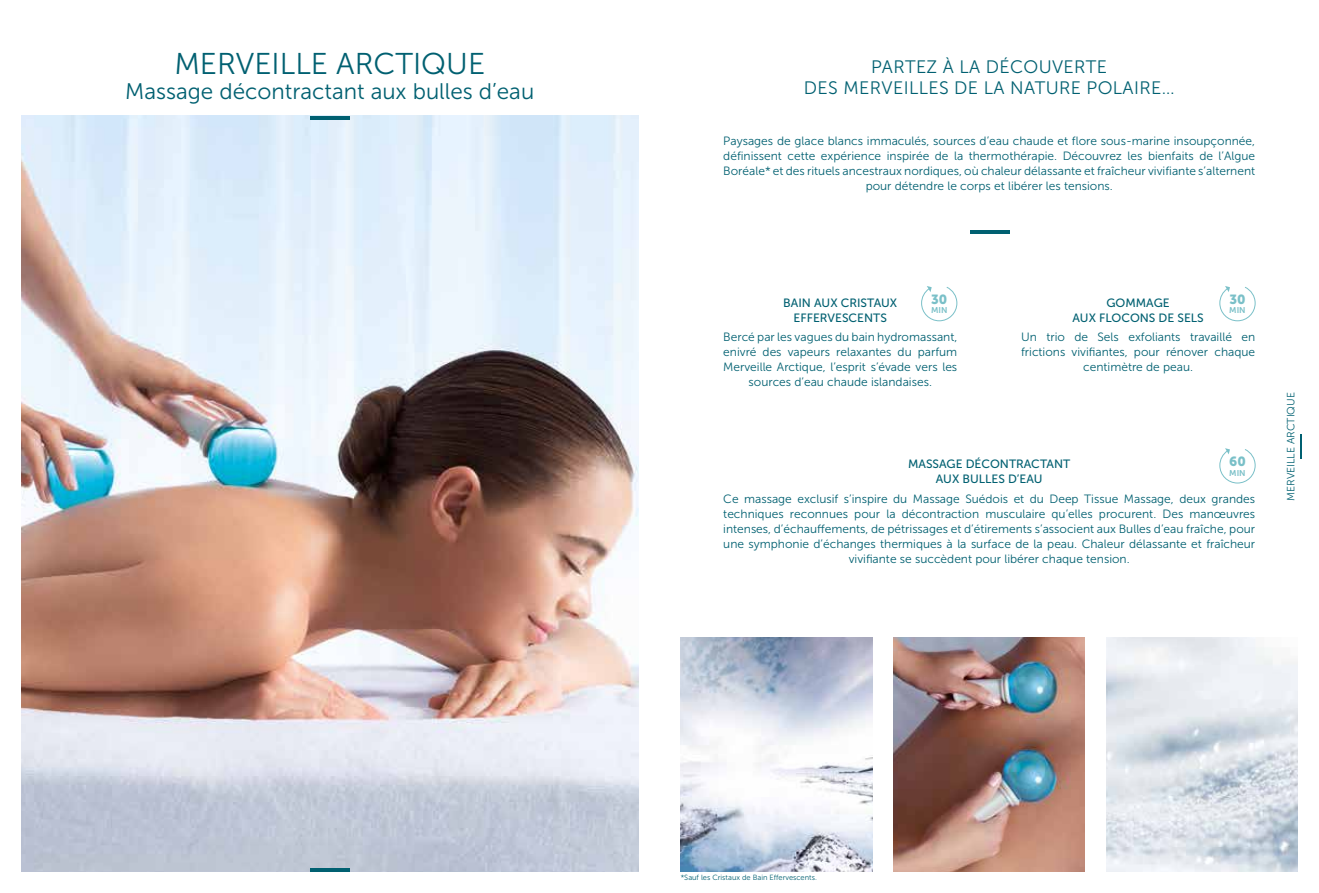
<style>
.page{position:relative;width:1319px;height:893px;background:#fff}
.page>*{position:absolute;margin:0;border:0;box-sizing:border-box;transform-origin:0 0}
.t1{font:30px "Museo Sans 300";color:#006071}
.t2{font:22.5px "Museo Sans 300";color:#006071}
.t3{font:18px/21px "Museo Sans 300";letter-spacing:.02em;color:#006071;text-align:center}
.t4{font:13.2px "Museo Sans 900";color:#7ac0c8}
.t5{font:12px/15px "Museo Sans 300";color:#006071;text-align:center}
.t6{font:12px/15px "Museo Sans 500";color:#006071;text-align:center}
.t7{font:10.5px "Museo Sans 300";color:#006071}
.t8{font:8.4px "Museo Sans 700";color:#7ac0c8}
.t9{font:7.5px "Museo Sans 300";color:#006071}
</style>
<div class="page">
<img style="left:21px;top:116px;width:617px;height:756px">
<img style="left:680px;top:638px;width:192px;height:234px">
<img style="left:893px;top:638px;width:191px;height:234px">
<img style="left:1106px;top:638px;width:191px;height:234px">
<hr style="left:1299px;top:434px;width:2px;height:25px;background:#006071">
<svg style="left:921px;top:286px;width:36px;height:36px"></svg>
<svg style="left:1219px;top:286px;width:36px;height:36px"></svg>
<svg style="left:1219px;top:448px;width:36px;height:36px"></svg>
<hr style="left:310px;top:116px;width:39px;height:4px;background:#006071">
<hr style="left:310px;top:868px;width:39px;height:4px;background:#006071">
<hr style="left:969px;top:230px;width:40px;height:4px;background:#006071">
<h1 class="t1" style="left:174px;top:47px;width:312px">MERVEILLE ARCTIQUE</h1>
<h2 class="t2" style="left:125px;top:79px;width:410px">Massage décontractant aux bulles d’eau</h2>
<h3 class="t3" style="left:803px;top:56px;width:372px">PARTEZ À LA DÉCOUVERTE<br>DES MERVEILLES DE LA NATURE POLAIRE…</h3>
<p class="t5" style="left:723px;top:134px;width:533px">Paysages de glace blancs immaculés, sources d’eau chaude et flore sous-marine insoupçonnée, définissent cette expérience inspirée de la thermothérapie. Découvrez les bienfaits de l’Algue Boréale* et des rituels ancestraux nordiques, où chaleur délassante et fraîcheur vivifiante s’alternent pour détendre le corps et libérer les tensions.</p>
<p class="t4" style="left:931px;top:292px;width:18px">30</p>
<p class="t8" style="left:930px;top:306px;width:18px">MIN</p>
<p class="t6" style="left:783px;top:295px;width:115px">BAIN AUX CRISTAUX<br>EFFERVESCENTS</p>
<p class="t5" style="left:723px;top:329px;width:235px">Bercé par les vagues du bain hydromassant, enivré des vapeurs relaxantes du parfum Merveille Arctique, l’esprit s’évade vers les sources d’eau chaude islandaises.</p>
<p class="t4" style="left:1229px;top:292px;width:18px">30</p>
<p class="t8" style="left:1228px;top:306px;width:18px">MIN</p>
<p class="t6" style="left:1072px;top:295px;width:133px">GOMMAGE<br>AUX FLOCONS DE SELS</p>
<p class="t5" style="left:1020px;top:329px;width:235px">Un trio de Sels exfoliants travaillé en frictions vivifiantes, pour rénover chaque centimètre de peau.</p>
<p class="t4" style="left:1228px;top:454px;width:18px">60</p>
<p class="t8" style="left:1228px;top:468px;width:18px">MIN</p>
<p class="t6" style="left:908px;top:457px;width:164px">MASSAGE DÉCONTRACTANT<br>AUX BULLES D’EAU</p>
<p class="t5" style="left:723px;top:491px;width:533px">Ce massage exclusif s’inspire du Massage Suédois et du Deep Tissue Massage, deux grandes techniques reconnues pour la décontraction musculaire qu’elles procurent. Des manœuvres intenses, d’échauffements, de pétrissages et d’étirements s’associent aux Bulles d’eau fraîche, pour une symphonie d’échanges thermiques à la surface de la peau. Chaleur délassante et fraîcheur vivifiante se succèdent pour libérer chaque tension.</p>
<p class="t7" style="left:1284px;top:501px;width:110px;rotate:-90deg">MERVEILLE ARCTIQUE</p>
<p class="t9" style="left:680px;top:874px;width:138px">*Sauf les Cristaux de Bain Effervescents.</p>
</div>
